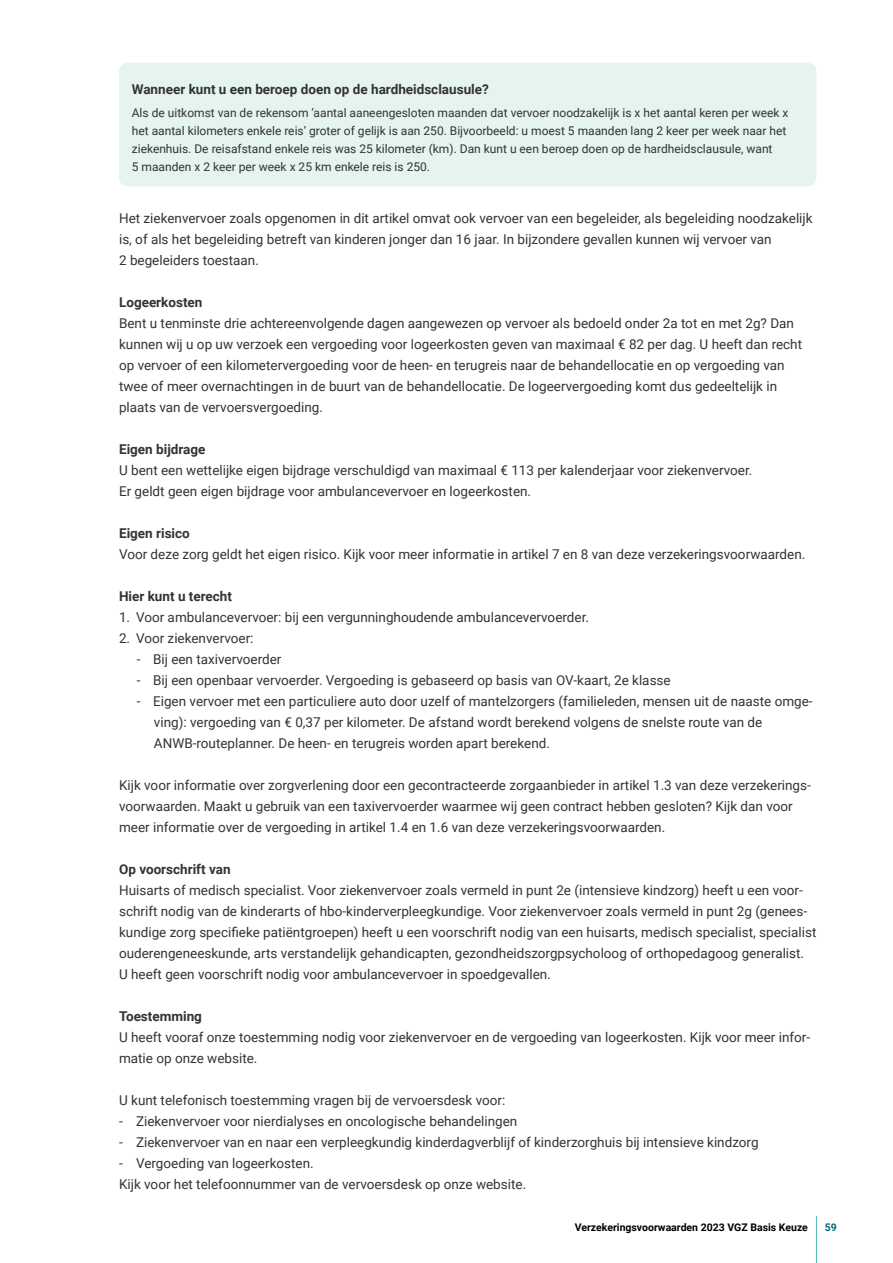
<style>
.page{position:relative;width:893px;height:1263px;background:#fff}
.page>*{position:absolute;margin:0;border:0;box-sizing:border-box;transform-origin:0 0}
._0_plat_inspring_10m{font:13.5px/21px "Roboto";color:#333}
.H4_kop{font:700 13.5px "Roboto";color:#333}
.kader_boven{font:700 13.5px "Roboto";color:#333}
.kader_onder{font:12px/18px "Roboto";color:#333}
.t1{font:700 10.5px "Roboto";color:#000}
.t2{font:700 10.5px "Roboto";color:#006b70}
.s1{font-family:"Roboto Regular 2"}
</style>
<div class="page">
<hr style="left:816px;top:1216px;width:1px;height:47px;background:#52bbb3">
<div style="left:119px;top:63px;width:697px;height:40px;background:#e5f3f1"></div>
<div style="left:119px;top:103px;width:697px;height:83px;background:#e5f3f1"></div>
<p class="kader_boven" style="left:132px;top:80px;width:358px">Wanneer kunt u een beroep doen op de hardheidsclausule?</p>
<p class="kader_onder" style="left:132px;top:103px;width:658px">Als de uitkomst van de rekensom ‘aantal aaneengesloten maanden dat vervoer noodzakelijk is x het aantal keren per week x het aantal kilometers enkele reis’ groter of gelijk is aan 250. Bijvoorbeeld: u moest 5 maanden lang 2 keer per week naar het ziekenhuis. De reisafstand enkele reis was 25 kilometer (km). Dan kunt u een beroep doen op de hardheidsclausule, want<br>5 maanden x 2 keer per week x 25 km enkele reis is 250.</p>
<p class="_0_plat_inspring_10m" style="left:119px;top:207px;width:695px">Het ziekenvervoer zoals opgenomen in dit artikel omvat ook vervoer van een begeleider, als begeleiding noodzakelijk is, of als het begeleiding betreft van kinderen jonger dan 16 jaar. In bijzondere gevallen kunnen wij vervoer van<br>2 begeleiders toestaan.</p>
<p class="H4_kop" style="left:119px;top:293px;width:85px">Logeerkosten</p>
<p class="_0_plat_inspring_10m" style="left:119px;top:312px;width:684px">Bent u tenminste drie achtereenvolgende dagen aangewezen op vervoer als bedoeld onder 2a tot en met 2g? Dan kunnen wij u op uw verzoek een vergoeding voor logeerkosten geven van maximaal € 82 per dag. U heeft dan recht op vervoer of een kilometervergoeding voor de heen- en terugreis naar de behandellocatie en op vergoeding van twee of meer overnachtingen in de buurt van de behandellocatie. De logeervergoeding komt dus gedeeltelijk in plaats van de vervoersvergoeding.</p>
<p class="H4_kop" style="left:119px;top:440px;width:88px">Eigen bijdrage</p>
<p class="_0_plat_inspring_10m" style="left:119px;top:460px;width:635px">U bent een wettelijke eigen bijdrage verschuldigd van maximaal € 113 per kalenderjaar voor ziekenvervoer.<br>Er geldt geen eigen bijdrage voor ambulancevervoer en logeerkosten.</p>
<p class="H4_kop" style="left:119px;top:524px;width:72px">Eigen risico</p>
<p class="_0_plat_inspring_10m" style="left:119px;top:544px;width:688px">Voor deze zorg geldt het eigen risico. Kijk voor meer informatie in artikel 7 en 8 van deze verzekeringsvoorwaarden.</p>
<p class="H4_kop" style="left:119px;top:587px;width:114px">Hier kunt u terecht</p>
<p class="_0_plat_inspring_10m" style="left:119px;top:606px;width:471px">1. Voor ambulancevervoer: bij een vergunninghoudende ambulancevervoerder.</p>
<p class="_0_plat_inspring_10m" style="left:119px;top:627px;width:136px">2. Voor ziekenvervoer:</p>
<p class="_0_plat_inspring_10m" style="left:137px;top:648px;width:146px">- Bij een taxivervoerder</p>
<p class="_0_plat_inspring_10m" style="left:137px;top:669px;width:535px">- Bij een openbaar vervoerder. Vergoeding is gebaseerd op basis van OV-kaart, 2e klasse</p>
<p class="_0_plat_inspring_10m" style="left:154px;top:690px;width:660px;text-indent:-17px">- Eigen vervoer met een particuliere auto door uzelf of mantelzorgers (familieleden, mensen uit de naaste omge&shy;ving): vergoeding van € 0,37 per kilometer. De afstand wordt berekend volgens de snelste route van de<br>ANWB-routeplanner. De heen- en terugreis worden apart berekend.</p>
<p class="_0_plat_inspring_10m" style="left:119px;top:774px;width:693px">Kijk voor informatie over zorgverlening door een gecontracteerde zorgaanbieder in artikel 1.3 van deze verzekerings&shy;voorwaarden. Maakt u gebruik van een taxivervoerder waarmee wij geen contract hebben gesloten? Kijk dan voor meer informatie over de vergoeding in artikel 1.4 en 1.6 van deze verzekeringsvoorwaarden.</p>
<p class="H4_kop" style="left:119px;top:860px;width:113px">Op voorschrift van</p>
<p class="_0_plat_inspring_10m" style="left:119px;top:880px;width:699px">Huisarts of medisch specialist. Voor ziekenvervoer zoals vermeld in punt 2e (intensieve kindzorg) heeft u een voor&shy;schrift nodig van de kinderarts of hbo-kinderverpleegkundige. Voor ziekenvervoer zoals vermeld in punt 2g (genees&shy;<span class="s1">kundige zorg specifieke patiëntgroepen) heeft u een voorschrift nodig van een huisarts, medisch specialist, specialist </span>ouderengeneeskunde, arts verstandelijk gehandicapten, gezondheidszorgpsycholoog of orthopedagoog generalist.</p>
<p class="_0_plat_inspring_10m" style="left:119px;top:964px;width:433px">U heeft geen voorschrift nodig voor ambulancevervoer in spoedgevallen.</p>
<p class="H4_kop" style="left:119px;top:1007px;width:84px">Toestemming</p>
<p class="_0_plat_inspring_10m" style="left:119px;top:1027px;width:693px">U heeft vooraf onze toestemming nodig voor ziekenvervoer en de vergoeding van logeerkosten. Kijk voor meer infor&shy;matie op onze website.</p>
<p class="_0_plat_inspring_10m" style="left:119px;top:1090px;width:388px">U kunt telefonisch toestemming vragen bij de vervoersdesk voor:</p>
<p class="_0_plat_inspring_10m" style="left:119px;top:1110px;width:400px">- Ziekenvervoer voor nierdialyses en oncologische behandelingen</p>
<p class="_0_plat_inspring_10m" style="left:119px;top:1131px;width:641px">- Ziekenvervoer van en naar een verpleegkundig kinderdagverblijf of kinderzorghuis bij intensieve kindzorg</p>
<p class="_0_plat_inspring_10m" style="left:119px;top:1152px;width:196px">- Vergoeding van logeerkosten.</p>
<p class="_0_plat_inspring_10m" style="left:119px;top:1173px;width:409px">Kijk voor het telefoonnummer van de vervoersdesk op onze website.</p>
<p class="t1" style="left:575px;top:1220px;width:235px">Verzekeringsvoorwaarden 2023 VGZ Basis Keuze</p>
<p class="t2" style="left:825px;top:1220px;width:14px">59</p>
</div>
